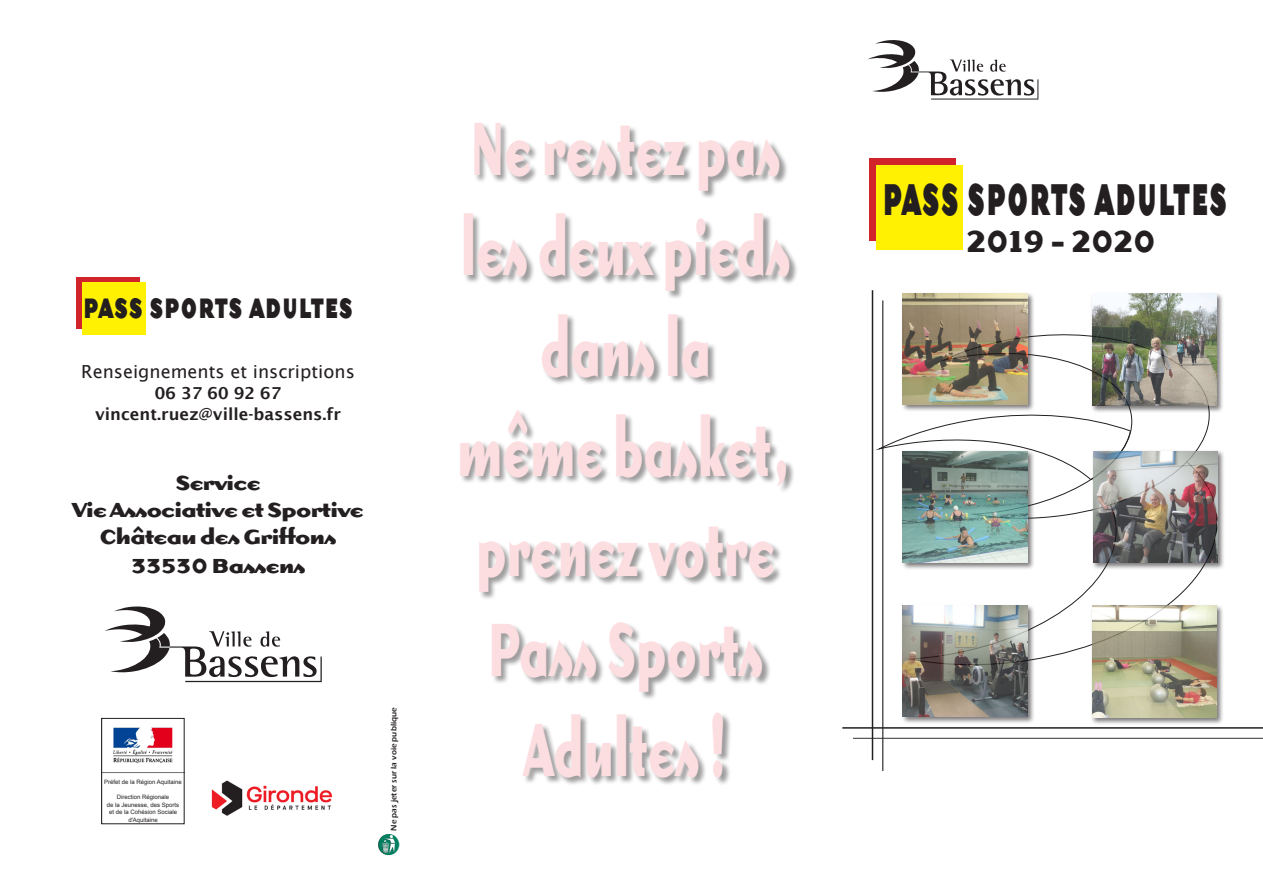
<style>
.page{position:relative;width:1263px;height:893px;background:#fff}
.page>*{position:absolute;margin:0;border:0;box-sizing:border-box;transform-origin:0 0}
.t1{font:700 83.4px "Dogma";letter-spacing:.04em;color:#fcdee1;scale:.53 1}
.t2{font:900 41.7px "Dogma";letter-spacing:.14em;color:#231f20;scale:.53 1}
.t3{font:700 33.45px "Dogma";color:#231f20;scale:.9 1}
.t4{font:900 26.25px "Dogma";letter-spacing:.14em;color:#231f20;scale:.65 1}
.t5{font:700 22.5px "Dogma";color:#231f20}
.t6{font:18px "Lucida Sans";color:#231f20}
.t7{font:600 16.5px "Lucida Sans";color:#231f20}
.t8{font:600 8.1px "Eras ITC";letter-spacing:.005em;color:#231f20}
.t9{font:6px "Arial";color:#231f20}
</style>
<div class="page">
<svg style="left:1035px;top:570px;width:167px;height:90px"></svg>
<svg style="left:1035px;top:334px;width:175px;height:185px"></svg>
<svg style="left:875px;top:411px;width:256px;height:69px"></svg>
<div style="left:460px;top:123px;width:338px;height:663px;background:#231f20;opacity:.44"></div>
<svg style="left:105px;top:606px;width:217px;height:76px"></svg>
<svg style="left:868px;top:40px;width:170px;height:60px"></svg>
<div style="left:901px;top:292px;width:134px;height:120px;background:#231f20;opacity:.75"></div>
<img style="left:903px;top:294px;width:124px;height:110px">
<div style="left:1090px;top:292px;width:134px;height:121px;background:#231f20;opacity:.75"></div>
<img style="left:1092px;top:294px;width:124px;height:111px">
<div style="left:901px;top:449px;width:134px;height:121px;background:#231f20;opacity:.75"></div>
<img style="left:903px;top:451px;width:124px;height:112px">
<div style="left:1091px;top:449px;width:134px;height:121px;background:#231f20;opacity:.75"></div>
<img style="left:1093px;top:451px;width:125px;height:112px">
<div style="left:1090px;top:604px;width:134px;height:121px;background:#231f20;opacity:.75"></div>
<img style="left:1092px;top:606px;width:124px;height:112px">
<div style="left:901px;top:604px;width:134px;height:121px;background:#231f20;opacity:.75"></div>
<img style="left:903px;top:606px;width:124px;height:111px">
<hr style="left:882px;top:301px;width:2px;height:470px;background:#231f20;opacity:.75">
<hr style="left:872px;top:290px;width:1px;height:470px;background:#231f20">
<hr style="left:853px;top:738px;width:410px;height:1px;background:#5d5a5b">
<hr style="left:842px;top:727px;width:421px;height:2px;background:#231f20">
<div style="left:869px;top:158px;width:87px;height:82px;background:#d1232a"></div>
<div style="left:876px;top:166px;width:87px;height:84px;background:#fff101"></div>
<div style="left:76px;top:277px;width:64px;height:51px;background:#d1232a"></div>
<div style="left:82px;top:282px;width:64px;height:52px;background:#fff101"></div>
<img style="left:211px;top:780px;width:121px;height:36px">
<img style="left:378px;top:834px;width:22px;height:21px;border-radius:11px">
<img style="left:103px;top:727px;width:79px;height:47px">
<div style="left:101px;top:718px;width:83px;height:106px;border:1px solid #231f20"></div>
<p class="t4" style="left:84px;top:285px;width:413px">PASS SPORTS ADULTES</p>
<p class="t6" style="left:81px;top:361px;width:275px">Renseignements et inscriptions</p>
<p class="t7" style="left:155px;top:384px;width:128px">06 37 60 92 67</p>
<p class="t7" style="left:95px;top:405px;width:247px">vincent.ruez@ville-bassens.fr</p>
<p class="t5" style="left:176px;top:466px;width:86px">Service</p>
<p class="t5" style="left:73px;top:493px;width:292px">Vie Associative et Sportive</p>
<p class="t5" style="left:100px;top:520px;width:238px">Château des Griffons</p>
<p class="t5" style="left:131px;top:549px;width:176px">33530 Bassens</p>
<p class="t9" style="left:104px;top:778px;width:79px">Préfet de la Région Aquitaine</p>
<p class="t9" style="left:117px;top:793px;width:54px">Direction Régionale</p>
<p class="t9" style="left:107px;top:801px;width:74px">de la Jeunesse, des Sports</p>
<p class="t9" style="left:109px;top:808px;width:70px">et de la Cohésion Sociale</p>
<p class="t9" style="left:128px;top:816px;width:31px">d'Aquitaine</p>
<p class="t8" style="left:389px;top:831px;width:125px;rotate:-90deg">Ne pas jeter sur la voie publique</p>
<p class="t1" style="left:472px;top:85px;width:582px">Ne restez pas</p>
<p class="t1" style="left:462px;top:185px;width:619px">les deux pieds</p>
<p class="t1" style="left:541px;top:285px;width:321px">dans la</p>
<p class="t1" style="left:458px;top:385px;width:633px">même basket,</p>
<p class="t1" style="left:477px;top:485px;width:562px">prenez votre</p>
<p class="t1" style="left:489px;top:585px;width:516px">Pass Sports</p>
<p class="t1" style="left:526px;top:686px;width:379px">Adultes !</p>
<p class="t2" style="left:884px;top:163px;width:648px">PASS SPORTS ADULTES</p>
<p class="t3" style="left:966px;top:216px;width:211px">2019 - 2020</p>
</div>
